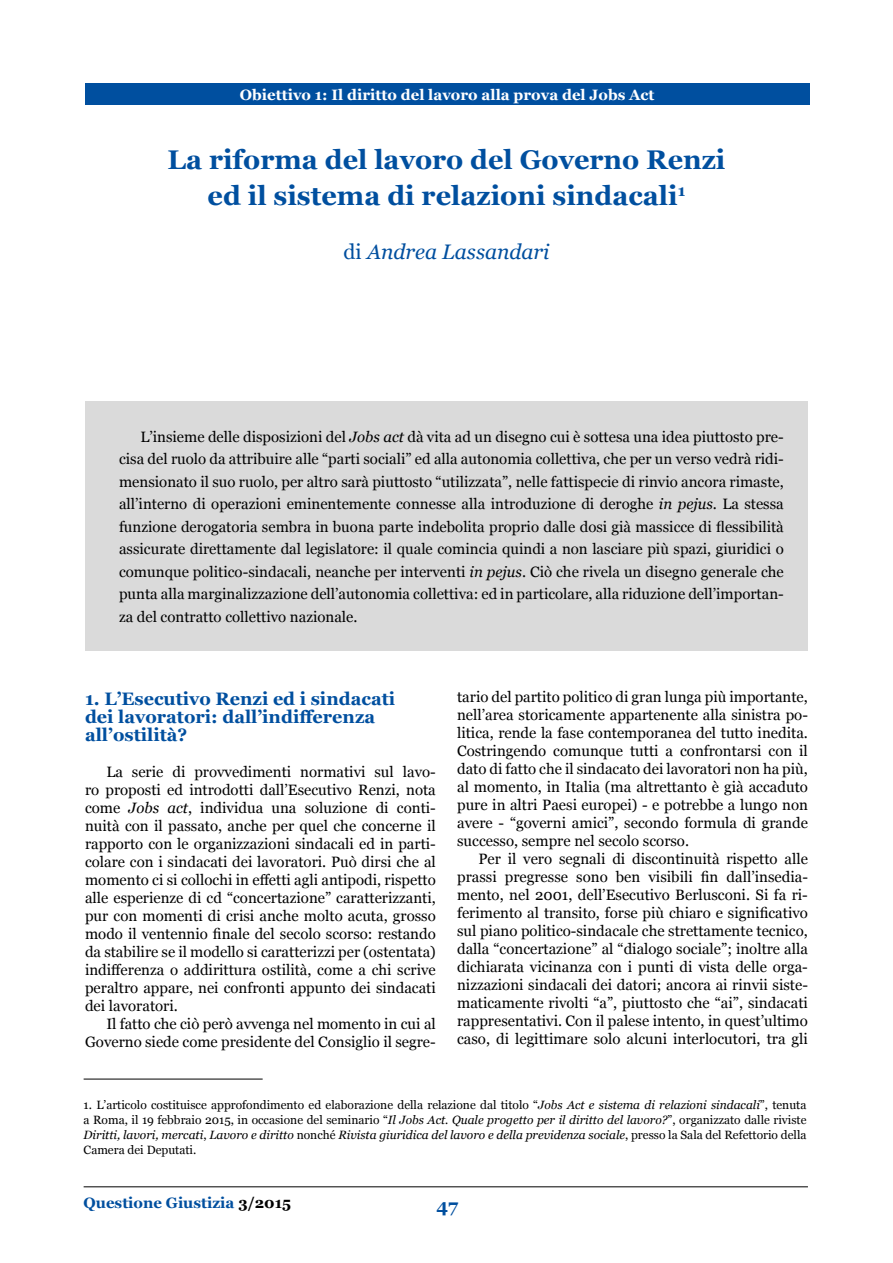
<style>
.page{position:relative;width:893px;height:1263px;background:#fff}
.page>*{position:absolute;margin:0;border:0;box-sizing:border-box;transform-origin:0 0}
.t1{font:700 27px/36px "Georgia";color:#004f9f;text-align:center}
.t2{font:italic 21px "Georgia";color:#004f9f}
.t3{font:700 18px/18px "Georgia";color:#004f9f}
.t4{font:15px/18px "Georgia";color:#000;text-align:justify}
.t5{font:700 15px "Georgia";color:#fff}
.t6{font:700 15px "Georgia";color:#004f9f}
.t7{font:12px/15px "Georgia";color:#000;text-align:justify}
.s1{font-style:normal}
.s2{font-style:italic}
.s3{color:#000}
</style>
<div class="page">
<hr style="left:84px;top:1186px;width:724px;height:1px;background:#000">
<div style="left:85px;top:83px;width:724px;height:22px;background:#004f9f"></div>
<div style="left:85px;top:401px;width:723px;height:250px;background:#dadada"></div>
<hr style="left:84px;top:1079px;width:179px;height:1px;background:#000">
<p class="t5" style="left:240px;top:85px;width:416px">Obiettivo 1: Il diritto del lavoro alla prova del Jobs Act</p>
<h1 class="t1" style="left:168px;top:142px;width:559px">La riforma del lavoro del Governo Renzi ed il sistema di relazioni sindacali<sup>1</sup></h1>
<h2 class="t2" style="left:343px;top:239px;width:208px"><span class="s1">di</span> Andrea Lassandari</h2>
<p class="t4" style="left:119px;top:425px;width:666px;line-height:22.5px;text-indent:21px">L’insieme delle disposizioni del <span class="s2">Jobs act</span> dà vita ad un disegno cui è sottesa una idea piuttosto pre&shy;cisa del ruolo da attribuire alle “parti sociali” ed alla autonomia collettiva, che per un verso vedrà ridi&shy;mensionato il suo ruolo, per altro sarà piuttosto “utilizzata”, nelle fattispecie di rinvio ancora rimaste, all’interno di operazioni eminentemente connesse alla introduzione di deroghe <span class="s2">in pejus</span>. La stessa funzione derogatoria sembra in buona parte indebolita proprio dalle dosi già massicce di flessibilità assicurate direttamente dal legislatore: il quale comincia quindi a non lasciare più spazi, giuridici o comunque politico-sindacali, neanche per interventi <span class="s2">in pejus</span>. Ciò che rivela un disegno generale che punta alla marginalizzazione dell’autonomia collettiva: ed in particolare, alla riduzione dell’importan&shy;za del contratto collettivo nazionale.</p>
<p class="t3" style="left:85px;top:689px;width:312px">1. L’Esecutivo Renzi ed i sindacati dei lavoratori: dall’indifferenza all’ostilità?</p>
<p class="t4" style="left:85px;top:763px;width:352px;text-indent:21px">La serie di provvedimenti normativi sul lavo&shy;ro proposti ed introdotti dall’Esecutivo Renzi, nota come <span class="s2">Jobs act</span>, individua una soluzione di conti&shy;nuità con il passato, anche per quel che concerne il rapporto con le organizzazioni sindacali ed in parti&shy;colare con i sindacati dei lavoratori. Può dirsi che al momento ci si collochi in effetti agli antipodi, rispetto alle esperienze di cd “concertazione” caratterizzanti, pur con momenti di crisi anche molto acuta, grosso modo il ventennio finale del secolo scorso: restando da stabilire se il modello si caratterizzi per (ostentata) indifferenza o addirittura ostilità, come a chi scrive peraltro appare, nei confronti appunto dei sindacati dei lavoratori.</p>
<p class="t4" style="left:85px;top:1015px;width:352px;text-align:right">Il fatto che ciò però avvenga nel momento in cui al<br>Governo siede come presidente del Consiglio il segre-</p>
<p class="t4" style="left:457px;top:688px;width:352px">tario del partito politico di gran lunga più importante, nell’area storicamente appartenente alla sinistra po&shy;litica, rende la fase contemporanea del tutto inedita.<br>Costringendo comunque tutti a confrontarsi con il dato di fatto che il sindacato dei lavoratori non ha più, al momento, in Italia (ma altrettanto è già accaduto pure in altri Paesi europei) - e potrebbe a lungo non avere - “governi amici”, secondo formula di grande successo, sempre nel secolo scorso.</p>
<p class="t4" style="left:457px;top:850px;width:352px;text-indent:21px">Per il vero segnali di discontinuità rispetto alle prassi pregresse sono ben visibili fin dall’insedia&shy;mento, nel 2001, dell’Esecutivo Berlusconi. Si fa ri&shy;ferimento al transito, forse più chiaro e significativo sul piano politico-sindacale che strettamente tecnico, dalla “concertazione” al “dialogo sociale”; inoltre alla dichiarata vicinanza con i punti di vista delle orga&shy;nizzazioni sindacali dei datori; ancora ai rinvii siste&shy;maticamente rivolti “a”, piuttosto che “ai”, sindacati rappresentativi. Con il palese intento, in quest’ultimo caso, di legittimare solo alcuni interlocutori, tra gli</p>
<p class="t7" style="left:84px;top:1098px;width:724px">1. L’articolo costituisce approfondimento ed elaborazione della relazione dal titolo “<span class="s2">Jobs Act e sistema di relazioni sindacali</span>”, tenuta a Roma, il 19 febbraio 2015, in occasione del seminario “<span class="s2">Il Jobs Act. Quale progetto per il diritto del lavoro?</span>”, organizzato dalle riviste <span class="s2">Diritti, lavori, mercati</span>, <span class="s2">Lavoro e diritto</span> nonché <span class="s2">Rivista giuridica del lavoro e della previdenza sociale</span>, presso la Sala del Refettorio della Camera dei Deputati.</p>
<p class="t6" style="left:84px;top:1193px;width:209px">Questione Giustizia <span class="s3">3/2015</span></p>
<p class="t3" style="left:436px;top:1196px;width:23px">47</p>
</div>
